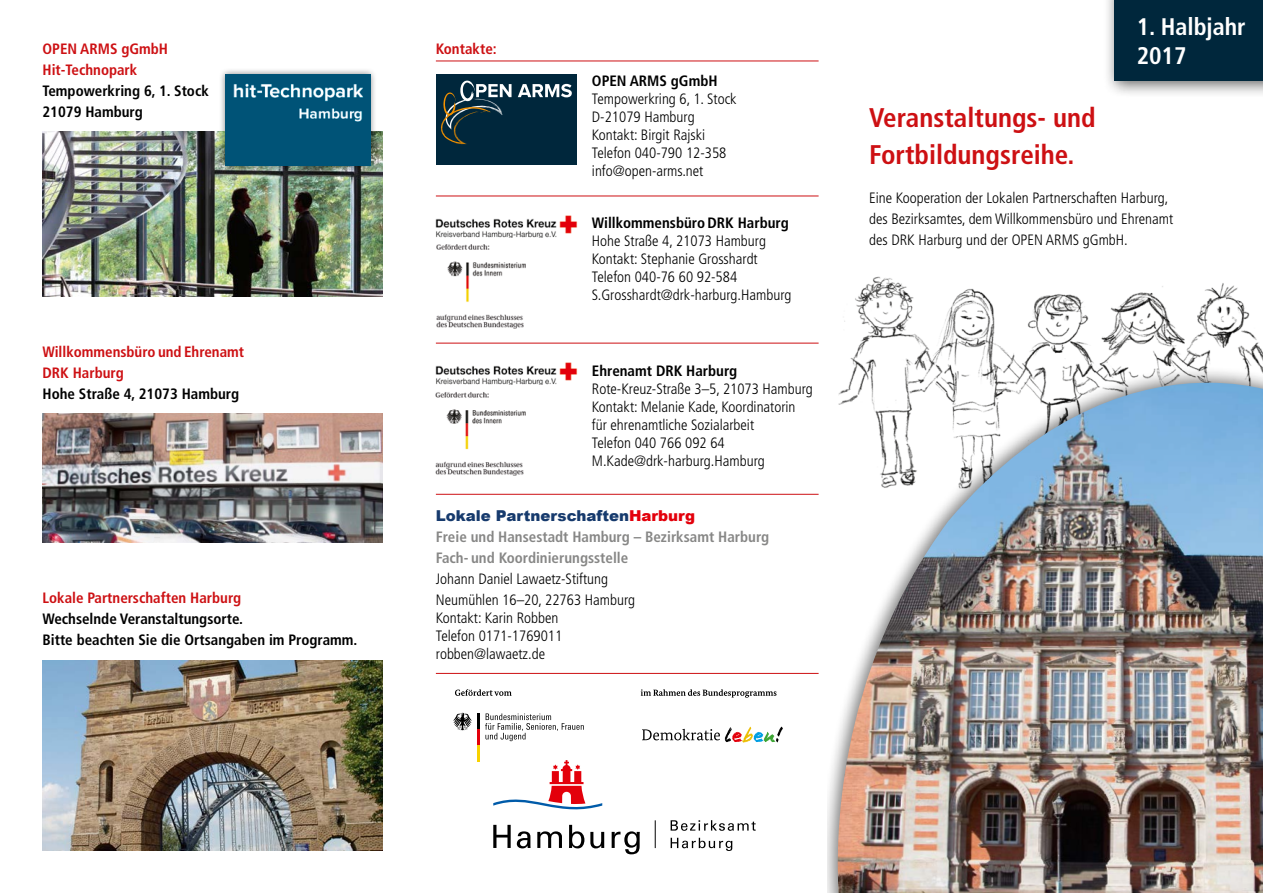
<style>
.page{position:relative;width:1263px;height:893px;background:#fff}
.page>*{position:absolute;margin:0;border:0;box-sizing:border-box;transform-origin:0 0}
.t1{font:700 condensed 27px/37.5px "Frutiger";color:#cd1013}
.t2{font:700 condensed 24px/28.8px "Frutiger";color:#fff}
.t3{font:300 condensed 15px/18px "Frutiger";color:#000}
.t4{font:700 condensed 15px/21px "Frutiger";color:#000}
.t5{font:700 condensed 15px/21px "Frutiger";color:#cd1013}
.t6{font:700 condensed 15px/21px "Frutiger";color:#878786}
.t7{font:900 15px "Arial";color:#163a6d}
.s1{color:#e3000b}
</style>
<div class="page">
<img style="left:844px;top:276px;width:419px;height:90px">
<div style="left:436px;top:74px;width:140px;height:91px;background:#00273c"></div>
<svg style="left:518px;top:84px;width:54px;height:13px"></svg>
<svg style="left:441px;top:81px;width:70px;height:63px"></svg>
<img style="left:435px;top:215px;width:143px;height:23px">
<img style="left:435px;top:362px;width:143px;height:23px">
<div style="left:820px;top:366px;width:443px;height:527px;background:#000;opacity:.5"></div>
<img style="left:834px;top:383px;width:429px;height:510px">
<img style="left:43px;top:132px;width:340px;height:165px">
<img style="left:43px;top:414px;width:340px;height:129px">
<img style="left:43px;top:661px;width:340px;height:189px">
<div style="left:219px;top:68px;width:158px;height:105px;background:#000;opacity:.5"></div>
<img style="left:225px;top:74px;width:145px;height:92px">
<img style="left:436px;top:244px;width:90px;height:85px">
<img style="left:435px;top:392px;width:91px;height:84px">
<div style="left:759px;top:0;width:68px;height:893px;background:#fff"></div>
<div style="left:1103px;top:0;width:160px;height:98px;background:#000;opacity:.6"></div>
<div style="left:1114px;top:0;width:149px;height:81px;background:#00273c"></div>
<hr style="left:436px;top:196px;width:383px;height:1px;background:#cd1013">
<hr style="left:436px;top:61px;width:383px;height:1px;background:#cd1013">
<hr style="left:436px;top:343px;width:383px;height:1px;background:#cd1013">
<hr style="left:436px;top:494px;width:383px;height:1px;background:#cd1013">
<hr style="left:436px;top:673px;width:383px;height:1px;background:#cd1013">
<hr style="left:477px;top:714px;width:3px;height:16px;background:#000">
<hr style="left:477px;top:730px;width:3px;height:16px;background:#e3000b">
<hr style="left:477px;top:746px;width:3px;height:16px;background:#f8d200">
<svg style="left:453px;top:713px;width:19px;height:17px"></svg>
<svg style="left:485px;top:713px;width:99px;height:28px"></svg>
<svg style="left:642px;top:727px;width:141px;height:16px"></svg>
<svg style="left:455px;top:689px;width:57px;height:7px"></svg>
<svg style="left:641px;top:689px;width:135px;height:9px"></svg>
<svg style="left:493px;top:825px;width:18px;height:23px"></svg>
<svg style="left:517px;top:831px;width:13px;height:17px"></svg>
<svg style="left:537px;top:831px;width:25px;height:17px"></svg>
<svg style="left:569px;top:825px;width:15px;height:23px"></svg>
<svg style="left:590px;top:832px;width:14px;height:16px"></svg>
<svg style="left:612px;top:831px;width:28px;height:23px"></svg>
<svg style="left:493px;top:760px;width:109px;height:50px"></svg>
<svg style="left:671px;top:838px;width:61px;height:13px"></svg>
<svg style="left:655px;top:820px;width:1px;height:28px"></svg>
<svg style="left:671px;top:820px;width:85px;height:11px"></svg>
<p class="t5" style="left:43px;top:38px;width:127px">OPEN ARMS gGmbH<br>Hit-Technopark</p>
<p class="t4" style="left:43px;top:80px;width:168px">Tempowerkring 6, 1. Stock<br>21079 Hamburg</p>
<p class="t5" style="left:43px;top:341px;width:203px">Willkommensbüro und Ehrenamt<br>DRK Harburg</p>
<p class="t4" style="left:43px;top:383px;width:198px">Hohe Straße 4, 21073 Hamburg</p>
<p class="t5" style="left:43px;top:587px;width:200px">Lokale Partnerschaften Harburg</p>
<p class="t4" style="left:43px;top:608px;width:316px">Wechselnde Veranstaltungsorte.<br>Bitte beachten Sie die Ortsangaben im Programm.</p>
<p class="t5" style="left:436px;top:38px;width:62px">Kontakte:</p>
<p class="t4" style="left:592px;top:70px;width:127px">OPEN ARMS gGmbH</p>
<p class="t3" style="left:592px;top:90px;width:146px">Tempowerkring 6, 1. Stock<br>D-21079 Hamburg<br>Kontakt: Birgit Rajski<br>Telefon 040-790 12-358 info@open-arms.net</p>
<p class="t4" style="left:592px;top:212px;width:198px">Willkommensbüro DRK Harburg</p>
<p class="t3" style="left:592px;top:232px;width:201px">Hohe Straße 4, 21073 Hamburg<br>Kontakt: Stephanie Grosshardt<br>Telefon 040-76 60 92-584<br>S.Grosshardt@drk-harburg.Hamburg</p>
<p class="t4" style="left:592px;top:361px;width:147px">Ehrenamt DRK Harburg</p>
<p class="t3" style="left:592px;top:380px;width:222px">Rote-Kreuz-Straße 3–5, 21073 Hamburg<br>Kontakt: Melanie Kade, Koordinatorin für ehrenamtliche Sozialarbeit<br>Telefon 040 766 092 64<br>M.Kade@drk-harburg.Hamburg</p>
<p class="t7" style="left:436px;top:504px;width:261px">Lokale Partnerschaften<span class="s1">Harburg</span></p>
<p class="t6" style="left:436px;top:526px;width:335px">Freie und Hansestadt Hamburg – Bezirksamt Harburg<br>Fach- und Koordinierungsstelle</p>
<p class="t3" style="left:436px;top:568px;width:201px;line-height:21px">Johann Daniel Lawaetz-Stiftung<br>Neumühlen 16–20, 22763 Hamburg</p>
<p class="t3" style="left:436px;top:609px;width:128px">Kontakt: Karin Robben<br>Telefon 0171-1769011 robben@lawaetz.de</p>
<h2 class="t2" style="left:1137px;top:12px;width:111px">1. Halbjahr<br>2017</h2>
<h1 class="t1" style="left:869px;top:98px;width:228px">Veranstaltungs- und<br>Fortbildungsreihe.</h1>
<p class="t3" style="left:869px;top:188px;width:306px;line-height:21px">Eine Kooperation der Lokalen Partnerschaften Harburg, des Bezirksamtes, dem Willkommensbüro und Ehrenamt des DRK Harburg und der OPEN ARMS gGmbH.</p>
</div>
